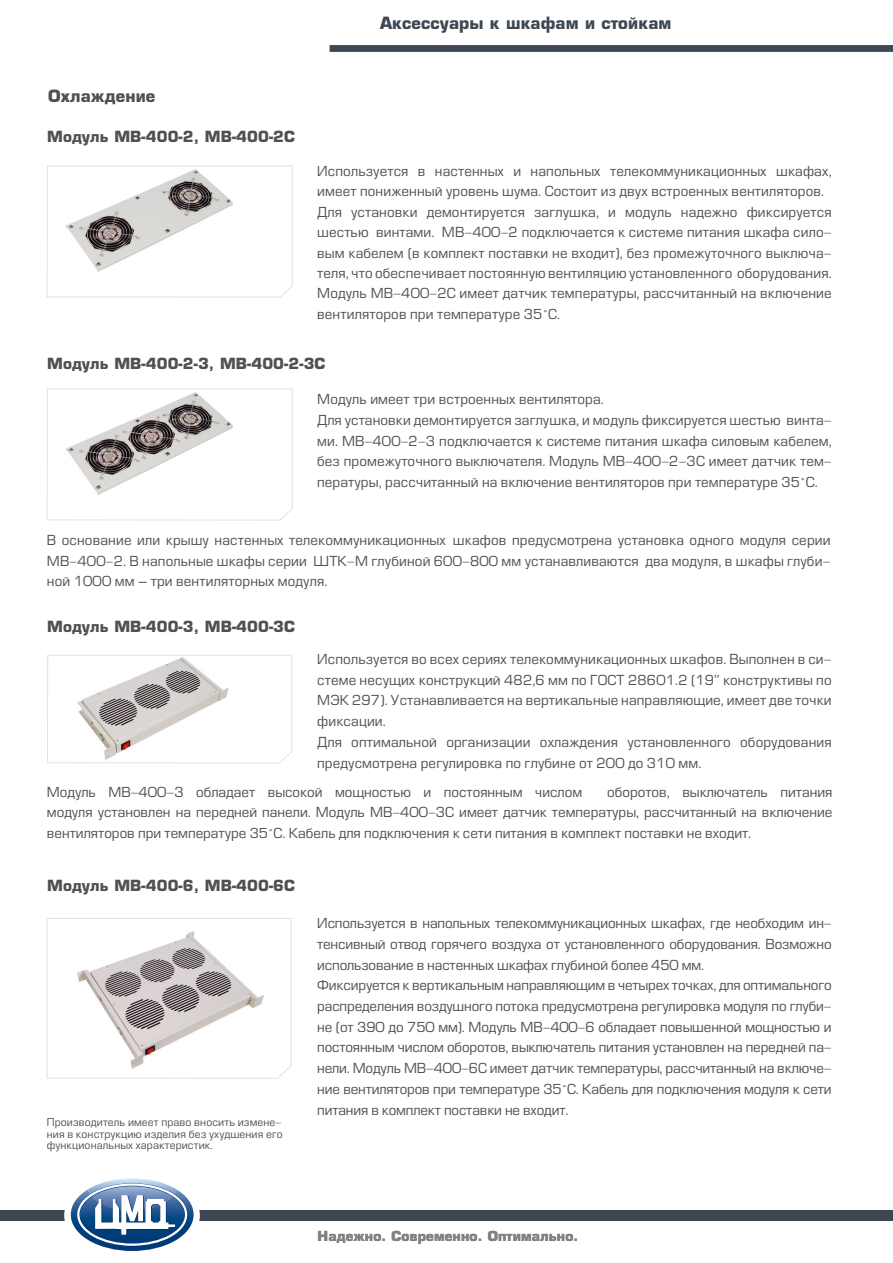
<style>
.page{position:relative;width:893px;height:1263px;background:#fff}
.page>*{position:absolute;margin:0;border:0;box-sizing:border-box;transform-origin:0 0}
.t1{font:700 16.5px "Europe";letter-spacing:.01em;color:#3c4853}
.t2{font:700 16.5px "Europe";letter-spacing:.01em;color:#504f53}
.t3{font:700 15px "Europe";letter-spacing:.01em;color:#504f53}
.t4{font:13.5px/20.7px "Europe";letter-spacing:.01em;color:#504f53}
.t5{font:13.5px/20.7px "Europe";letter-spacing:-.01em;color:#504f53}
.t6{font:700 13.5px "Europe";letter-spacing:.01em;color:#818084}
.t7{font:10.5px/11.2px "Europe";letter-spacing:.01em;color:#504f53;text-align:justify}
.s1{font-family:"Minion Pro"}
</style>
<div class="page">
<div style="left:0;top:1210px;width:74px;height:10px;background:#3c4853"></div>
<div style="left:183px;top:1210px;width:710px;height:10px;background:#3c4853"></div>
<div style="left:330px;top:45px;width:563px;height:7px;background:#3c4853"></div>
<div style="left:64px;top:1173px;width:136px;height:85px;border:9px solid #fff;border-radius:50%"></div>
<svg style="left:71px;top:1178px;width:123px;height:73px"></svg>
<svg style="left:46px;top:165px;width:247px;height:133px"></svg>
<svg style="left:46px;top:388px;width:247px;height:133px"></svg>
<svg style="left:47px;top:655px;width:245px;height:109px"></svg>
<svg style="left:46px;top:918px;width:246px;height:161px"></svg>
<p class="t1" style="left:380px;top:13px;width:293px">Аксессуары к шкафам и стойкам</p>
<p class="t2" style="left:48px;top:86px;width:109px">Охлаждение</p>
<p class="t3" style="left:47px;top:128px;width:249px">Модуль МВ-400-2, МВ-400-2С</p>
<p class="t4" style="left:317px;top:161px;width:516px">Используется в настенных и напольных телекоммуникационных шкафах, имеет пониженный уровень шума. Состоит из двух встроенных вентиляторов.<br>Для установки демонтируется заглушка, и модуль надежно фиксируется шестью винтами. МВ-400-2 подключается к системе питания шкафа сило&shy;вым кабелем (в комплект поставки не входит), без промежуточного выключа&shy;теля, что обеспечивает постоянную вентиляцию установленного оборудования.<br>Модуль МВ-400-2С имеет датчик температуры, рассчитанный на включение вентиляторов при температуре 35<span class="s1">˚</span>С.</p>
<p class="t3" style="left:47px;top:355px;width:280px">Модуль МВ-400-2-3, МВ-400-2-3С</p>
<p class="t4" style="left:317px;top:389px;width:516px">Модуль имеет три встроенных вентилятора.<br>Для установки демонтируется заглушка, и модуль фиксируется шестью винта&shy;ми. МВ-400-2-3 подключается к системе питания шкафа силовым кабелем, без промежуточного выключателя. Модуль МВ-400-2-3С имеет датчик тем&shy;пературы, рассчитанный на включение вентиляторов при температуре 35<span class="s1">˚</span>С.</p>
<p class="t4" style="left:47px;top:530px;width:785px;text-align:justify">В основание или крышу настенных телекоммуникационных шкафов предусмотрена установка одного модуля серии МВ-400-2. В напольные шкафы серии ШТК-М глубиной 600-800 мм устанавливаются два модуля, в шкафы глуби&shy;ной 1000 мм – три вентиляторных модуля.</p>
<p class="t3" style="left:47px;top:618px;width:249px">Модуль МВ-400-3, МВ-400-3С</p>
<p class="t4" style="left:317px;top:649px;width:516px">Используется во всех сериях телекоммуникационных шкафов. Выполнен в си&shy;стеме несущих конструкций 482,6 мм по ГОСТ 28601.2 (19’’ конструктивы по МЭК 297). Устанавливается на вертикальные направляющие, имеет две точки фиксации.<br>Для оптимальной организации охлаждения установленного оборудования предусмотрена регулировка по глубине от 200 до 310 мм.</p>
<p class="t4" style="left:47px;top:782px;width:537px">Модуль МВ-400-3 обладает высокой мощностью и постоянным числом</p>
<p class="t4" style="left:47px;top:782px;width:787px;text-align:justify;text-indent:560px">оборотов, выключатель питания модуля установлен на передней панели. Модуль МВ-400-3С имеет датчик температуры, рассчитанный на включение вентиляторов при температуре 35<span class="s1">˚</span>С. Кабель для подключения к сети питания в комплект поставки не входит.</p>
<p class="t3" style="left:47px;top:876px;width:249px">Модуль МВ-400-6, МВ-400-6С</p>
<p class="t7" style="left:47px;top:1117px;width:237px">Производитель имеет право вносить измене&shy;ния в конструкцию изделия без ухудшения его функциональных характеристик.</p>
<p class="t5" style="left:317px;top:913px;width:516px">Используется в напольных телекоммуникационных шкафах, где необходим ин&shy;тенсивный отвод горячего воздуха от установленного оборудования. Возможно использование в настенных шкафах глубиной более 450 мм.<br>Фиксируется к вертикальным направляющим в четырех точках, для оптимального распределения воздушного потока предусмотрена регулировка модуля по глуби&shy;не (от 390 до 750 мм). Модуль МВ-400-6 обладает повышенной мощностью и постоянным числом оборотов, выключатель питания установлен на передней па&shy;нели. Модуль МВ-400-6С имеет датчик температуры, рассчитанный на включе&shy;ние вентиляторов при температуре 35<span class="s1">˚</span>С. Кабель для подключения модуля к сети питания в комплект поставки не входит.</p>
<p class="t6" style="left:318px;top:1228px;width:262px">Надежно. Современно. Оптимально.</p>
</div>
